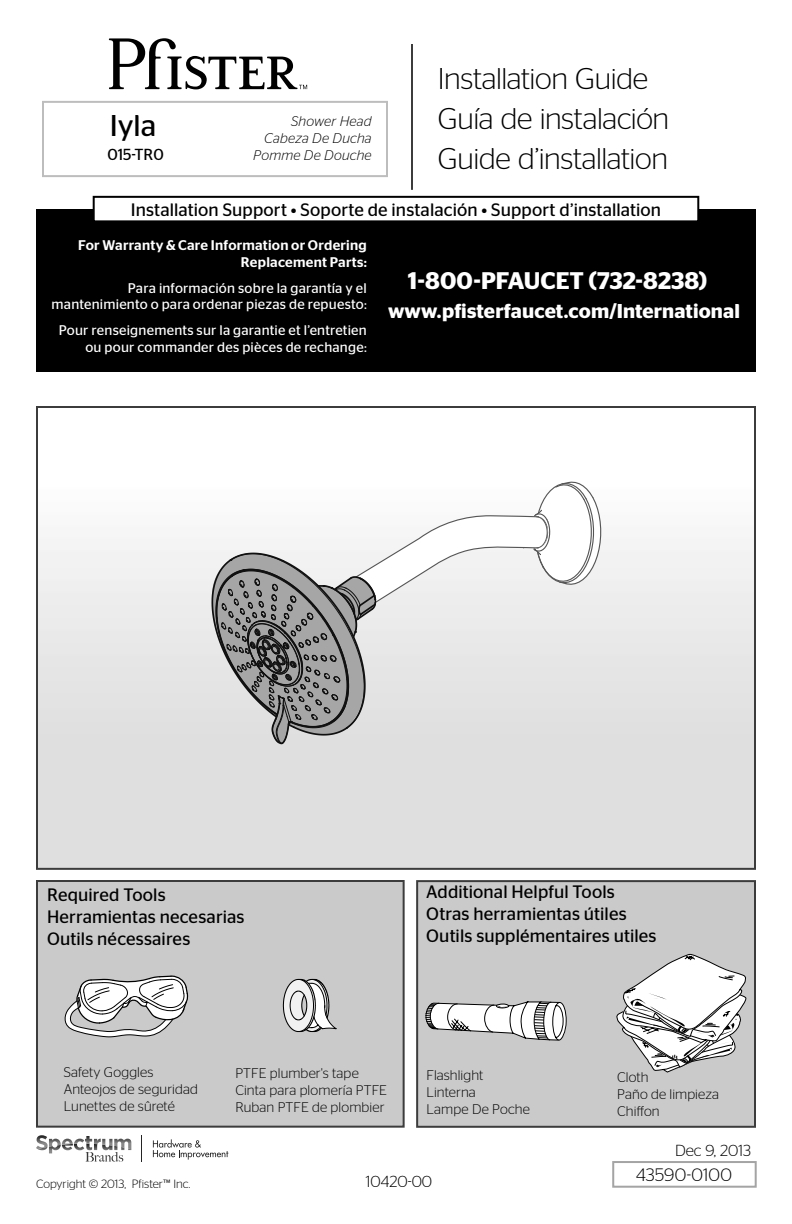
<style>
.page{position:relative;width:792px;height:1224px;background:#fff}
.page>*{position:absolute;margin:0;border:0;box-sizing:border-box;transform-origin:0 0}
.t1{font:300 30px/40px "Stag Sans";letter-spacing:-.015em;color:#000}
.t2{font:30px "Stag Sans";color:#000}
.t3{font:600 24px "Stag Sans";color:#fff}
.t4{font:600 20px "Stag Sans";letter-spacing:.01em;color:#fff}
.t5{font:18px/21.6px "Stag Sans";letter-spacing:.005em;color:#000}
.t6{font:300 18px "Stag Sans";letter-spacing:.005em;color:#000}
.t7{font:300 16px "Stag Sans";color:#000}
.t8{font:16px "Stag Sans";color:#000}
.t9{font:300 14px "Stag Sans";letter-spacing:.01em;color:#000}
.t10{font:14px/16.8px "Stag Sans";letter-spacing:.015em;color:#fff;text-align:right}
.t11{font:500 14px/16.8px "Stag Sans";letter-spacing:.02em;color:#fff;text-align:right}
.t12{font:italic 300 14px "Stag Sans";letter-spacing:.015em;color:#000}
.t13{font:300 12px "Stag Sans";color:#000}
</style>
<div class="page">
<hr style="left:411px;top:44px;width:2px;height:146px;background:#3c3c3c">
<svg style="left:109px;top:38px;width:198px;height:51px"></svg>
<div style="left:36px;top:209px;width:720px;height:163px;background:#000"></div>
<div style="left:94px;top:197px;width:604px;height:24px;background:#fff"></div>
<div style="left:93px;top:196px;width:606px;height:26px;border:2px solid #000"></div>
<div style="left:37px;top:407px;width:718px;height:462px;background:linear-gradient(to bottom,#fff,#d7d7d7)"></div>
<div style="left:36px;top:406px;width:720px;height:464px;border:2px solid #3c3c3c"></div>
<div style="left:36px;top:880px;width:369px;height:248px;background:#cacaca;border:2px solid #3c3c3c"></div>
<div style="left:416px;top:880px;width:340px;height:248px;background:#cacaca;border:2px solid #3c3c3c"></div>
<svg style="left:211px;top:479px;width:391px;height:267px"></svg>
<div style="left:42px;top:101px;width:346px;height:76px;border:2px solid #bdbdbd"></div>
<svg style="left:64px;top:975px;width:125px;height:62px"></svg>
<svg style="left:282px;top:978px;width:55px;height:55px"></svg>
<svg style="left:425px;top:1001px;width:142px;height:40px"></svg>
<svg style="left:616px;top:954px;width:131px;height:119px"></svg>
<div style="left:612px;top:1161px;width:145px;height:27px;border:2px solid #a4a4a4"></div>
<svg style="left:141px;top:1135px;width:1px;height:26px"></svg>
<svg style="left:153px;top:1139px;width:75px;height:21px"></svg>
<svg style="left:36px;top:1135px;width:95px;height:27px"></svg>
<h1 class="t1" style="left:438px;top:58px;width:233px">Installation Guide<br>Guía de instalación<br>Guide d’installation</h1>
<p class="t5" style="left:131px;top:199px;width:532px">Installation Support • Soporte de instalación • Support d’installation</p>
<p class="t11" style="left:78px;top:237px;width:290px">For Warranty &amp; Care Information or Ordering<br>Replacement Parts:</p>
<p class="t10" style="left:52px;top:279px;width:317px">Para información sobre la garantía y el mantenimiento o para ordenar piezas de repuesto:</p>
<p class="t10" style="left:59px;top:322px;width:310px">Pour renseignements sur la garantie et l’entretien ou pour commander des pièces de rechange:</p>
<p class="t2" style="left:110px;top:109px;width:48px">Iyla</p>
<p class="t12" style="left:291px;top:114px;width:82px">Shower Head</p>
<p class="t12" style="left:264px;top:130px;width:109px">Cabeza De Ducha</p>
<p class="t12" style="left:253px;top:147px;width:120px">Pomme De Douche</p>
<p class="t8" style="left:107px;top:146px;width:58px">015-TR0</p>
<p class="t3" style="left:408px;top:267px;width:301px">1-800-PFAUCET (732-8238)</p>
<p class="t4" style="left:388px;top:300px;width:353px">www.pfisterfaucet.com/International</p>
<p class="t5" style="left:47px;top:884px;width:199px">Required Tools<br>Herramientas necesarias<br>Outils nécessaires</p>
<p class="t5" style="left:426px;top:881px;width:232px">Additional Helpful Tools<br>Otras herramientas útiles<br>Outils supplémentaires utiles</p>
<p class="t9" style="left:64px;top:1064px;width:91px">Safety Goggles</p>
<p class="t9" style="left:64px;top:1081px;width:136px">Anteojos de seguridad</p>
<p class="t9" style="left:64px;top:1098px;width:113px">Lunettes de sûreté</p>
<p class="t9" style="left:235px;top:1066px;width:125px">PTFE plumber's tape</p>
<p class="t9" style="left:235px;top:1082px;width:153px">Cinta para plomería PTFE</p>
<p class="t9" style="left:235px;top:1099px;width:151px">Ruban PTFE de plombier</p>
<p class="t9" style="left:427px;top:1068px;width:58px">Flashlight</p>
<p class="t9" style="left:427px;top:1084px;width:51px">Linterna</p>
<p class="t9" style="left:427px;top:1101px;width:105px">Lampe De Poche</p>
<p class="t9" style="left:617px;top:1070px;width:33px">Cloth</p>
<p class="t9" style="left:617px;top:1086px;width:103px">Paño de limpieza</p>
<p class="t9" style="left:617px;top:1103px;width:44px">Chiffon</p>
<p class="t7" style="left:675px;top:1142px;width:77px">Dec 9, 2013</p>
<p class="t13" style="left:36px;top:1177px;width:156px">Copyright © 2013, Pfister™ Inc.</p>
<p class="t7" style="left:366px;top:1172px;width:68px">10420-00</p>
<p class="t6" style="left:636px;top:1165px;width:97px">43590-0100</p>
</div>
